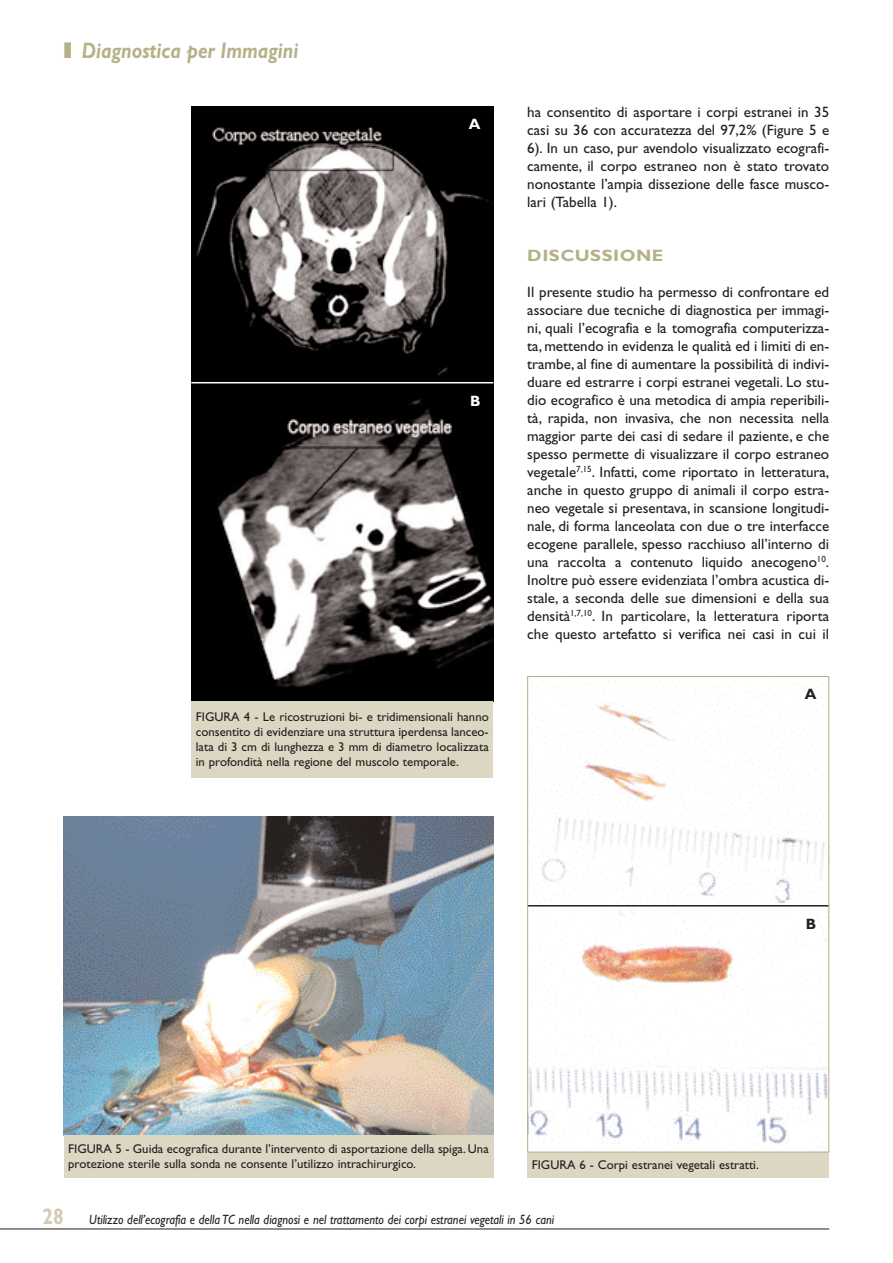
<style>
.page{position:relative;width:893px;height:1263px;background:#fff}
.page>*{position:absolute;margin:0;border:0;box-sizing:border-box;transform-origin:0 0}
.t1{font:italic 700 22.5px "Gill Sans";color:#b5b188;scale:.85 1}
.t2{font:700 16.5px "Gill Sans";letter-spacing:.03em;color:#b5b188;scale:1.1 1}
.t3{font:15px/18px "Gill Sans";color:#231f20;text-align:justify}
.t4{font:700 15px "Gill Sans";color:#fff}
.t5{font:700 15px "Gill Sans";color:#231f20}
.t6{font:italic 13.5px "Gill Sans";color:#231f20;scale:.9 1}
.t7{font:12.75px/15px "Gill Sans";color:#231f20;text-align:justify}
.s1{font-weight:700;font-style:normal;font-size:22.5px;color:#d1cbb2}
</style>
<div class="page">
<img style="left:191px;top:383px;width:302px;height:319px">
<hr style="left:0;top:1228px;width:829px;height:1px;background:#231f20">
<img style="left:529px;top:680px;width:296px;height:224px">
<svg style="left:191px;top:106px;width:302px;height:276px;background:#3e3c3b"></svg>
<div style="left:191px;top:702px;width:302px;height:76px;background:#dbd7c2"></div>
<img style="left:64px;top:816px;width:429px;height:319px">
<div style="left:64px;top:1135px;width:429px;height:43px;background:#dbd7c2"></div>
<hr style="left:527px;top:905px;width:302px;height:1px;background:#231f20">
<div style="left:527px;top:1152px;width:302px;height:26px;background:#dbd7c2"></div>
<div style="left:527px;top:676px;width:302px;height:476px;border:1px solid #b5b188"></div>
<h1 class="t1" style="left:64px;top:42px;width:277px">❚ Diagnostica per Immagini</h1>
<p class="t4" style="left:469px;top:119px;width:13px">A</p>
<p class="t4" style="left:470px;top:395px;width:12px">B</p>
<p class="t7" style="left:196px;top:711px;width:294px">FIGURA 4 - Le ricostruzioni bi- e tridimensionali hanno consentito di evidenziare una struttura iperdensa lanceo&shy;lata di 3 cm di lunghezza e 3 mm di diametro localizzata in profondità nella regione del muscolo temporale.</p>
<p class="t3" style="left:527px;top:104px;width:303px">ha consentito di asportare i corpi estranei in 35 casi su 36 con accuratezza del 97,2% (Figure 5 e 6). In un caso, pur avendolo visualizzato ecografi&shy;camente, il corpo estraneo non è stato trovato nonostante l’ampia dissezione delle fasce musco&shy;lari (Tabella 1).</p>
<p class="t2" style="left:527px;top:249px;width:125px">DISCUSSIONE</p>
<p class="t3" style="left:527px;top:284px;width:303px">Il presente studio ha permesso di confrontare ed associare due tecniche di diagnostica per immagi&shy;ni, quali l’ecografia e la tomografia computerizza&shy;ta, mettendo in evidenza le qualità ed i limiti di en&shy;trambe, al fine di aumentare la possibilità di indivi&shy;duare ed estrarre i corpi estranei vegetali. Lo stu&shy;dio ecografico è una metodica di ampia reperibili&shy;tà, rapida, non invasiva, che non necessita nella maggior parte dei casi di sedare il paziente, e che spesso permette di visualizzare il corpo estraneo vegetale<sup>7,15</sup>. Infatti, come riportato in letteratura, anche in questo gruppo di animali il corpo estra&shy;neo vegetale si presentava, in scansione longitudi&shy;nale, di forma lanceolata con due o tre interfacce ecogene parallele, spesso racchiuso all’interno di una raccolta a contenuto liquido anecogeno<sup>10</sup>.<br>Inoltre può essere evidenziata l’ombra acustica di&shy;stale, a seconda delle sue dimensioni e della sua densità<sup>1,7,10</sup>. In particolare, la letteratura riporta che questo artefatto si verifica nei casi in cui il</p>
<p class="t5" style="left:805px;top:688px;width:13px">A</p>
<p class="t5" style="left:806px;top:918px;width:12px">B</p>
<p class="t7" style="left:68px;top:1142px;width:422px">FIGURA 5 - Guida ecografica durante l’intervento di asportazione della spiga. Una protezione sterile sulla sonda ne consente l’utilizzo intrachirurgico.</p>
<p class="t7" style="left:532px;top:1158px;width:229px">FIGURA 6 - Corpi estranei vegetali estratti.</p>
<p class="t6" style="left:43px;top:1214px;width:570px"><span class="s1">28</span> Utilizzo dell’ecografia e della TC nella diagnosi e nel trattamento dei corpi estranei vegetali in 56 cani</p>
</div>
